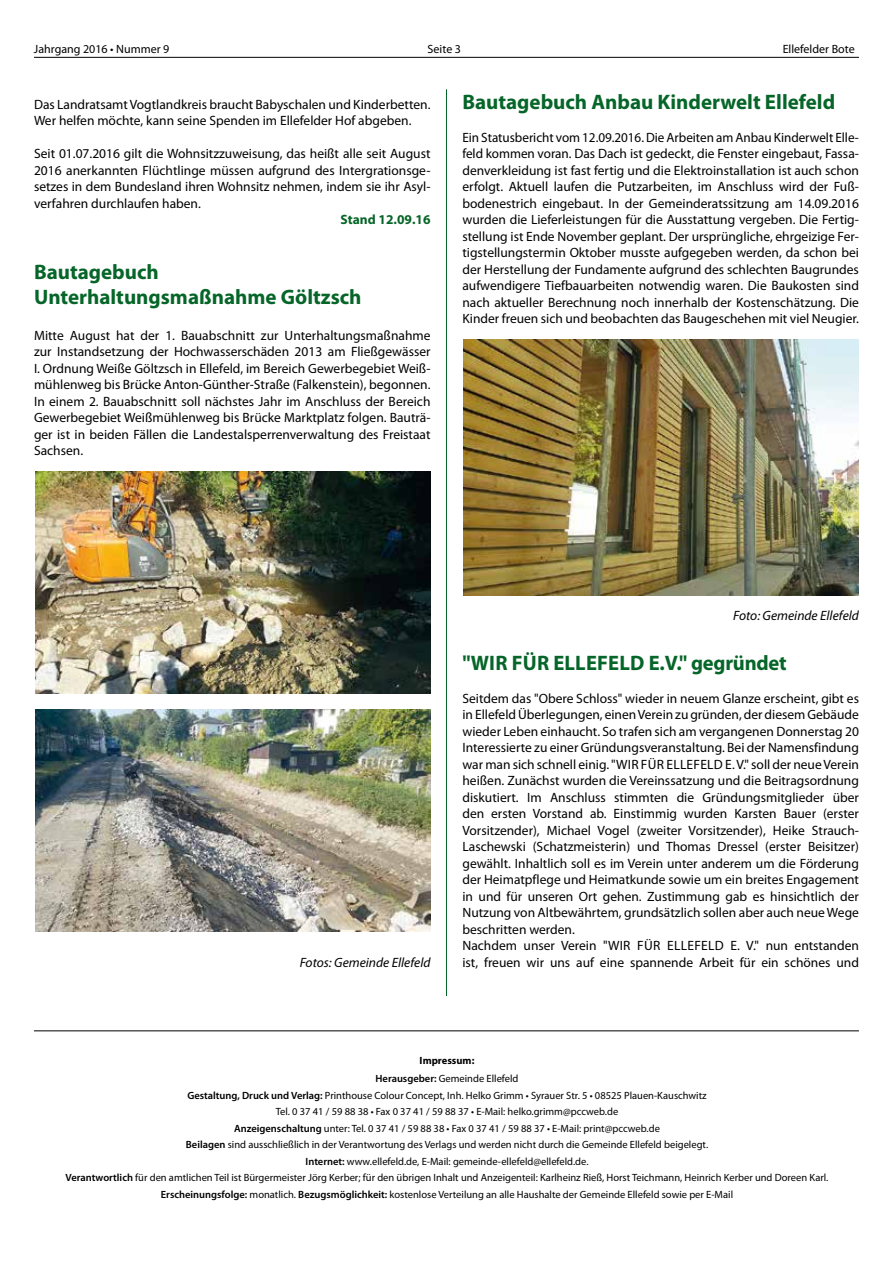
<style>
.page{position:relative;width:893px;height:1263px;background:#fff}
.page>*{position:absolute;margin:0;border:0;box-sizing:border-box;transform-origin:0 0}
.t1{font:700 21px/25.2px "Myriad Pro";color:#066528}
.t2{font:13.5px/16.5px "Myriad Pro";color:#000;text-align:justify}
.t3{font:italic 13.5px "Myriad Pro";color:#000}
.t4{font:700 13.5px "Myriad Pro";color:#066528}
.t5{font:12px "Myriad Pro";color:#000}
.t6{font:10.5px/16.5px "Myriad Pro";color:#000;text-align:center}
.s1{font-weight:700}
.s2{font-weight:600}
</style>
<div class="page">
<hr style="left:34px;top:57px;width:825px;height:1px;background:#000">
<hr style="left:446px;top:89px;width:1px;height:1119px;background:#066528">
<div style="left:441px;top:996px;width:13px;height:244px;background:#fff"></div>
<hr style="left:34px;top:1030px;width:825px;height:1px;background:#000">
<img style="left:464px;top:340px;width:395px;height:256px">
<img style="left:35px;top:471px;width:396px;height:223px">
<img style="left:35px;top:709px;width:396px;height:223px">
<p class="t5" style="left:34px;top:42px;width:137px">Jahrgang 2016 • Nummer 9</p>
<p class="t5" style="left:428px;top:42px;width:35px">Seite 3</p>
<p class="t5" style="left:783px;top:42px;width:74px">Ellefelder Bote</p>
<p class="t2" style="left:34px;top:96px;width:398px">Das Landratsamt Vogtlandkreis braucht Babyschalen und Kinderbetten.<br>Wer helfen möchte, kann seine Spenden im Ellefelder Hof abgeben.</p>
<p class="t2" style="left:34px;top:145px;width:398px">Seit 01.07.2016 gilt die Wohnsitzzuweisung, das heißt alle seit August 2016 anerkannten Flüchtlinge müssen aufgrund des Intergrationsge&shy;setzes in dem Bundesland ihren Wohnsitz nehmen, indem sie ihr Asyl&shy;verfahren durchlaufen haben.</p>
<p class="t4" style="left:341px;top:211px;width:91px">Stand 12.09.16</p>
<h1 class="t1" style="left:34px;top:258px;width:329px">Bautagebuch<br>Unterhaltungsmaßnahme Göltzsch</h1>
<p class="t2" style="left:34px;top:327px;width:398px">Mitte August hat der 1. Bauabschnitt zur Unterhaltungsmaßnahme zur Instandsetzung der Hochwasserschäden 2013 am Fließgewässer I. Ordnung Weiße Göltzsch in Ellefeld, im Bereich Gewerbegebiet Weiß&shy;mühlenweg bis Brücke Anton-Günther-Straße (Falkenstein), begonnen.<br>In einem 2. Bauabschnitt soll nächstes Jahr im Anschluss der Bereich Gewerbegebiet Weißmühlenweg bis Brücke Marktplatz folgen. Bauträ&shy;ger ist in beiden Fällen die Landestalsperrenverwaltung des Freistaat Sachsen.</p>
<h1 class="t1" style="left:462px;top:88px;width:374px">Bautagebuch Anbau Kinderwelt Ellefeld</h1>
<p class="t2" style="left:462px;top:129px;width:398px">Ein Statusbericht vom 12.09.2016. Die Arbeiten am Anbau Kinderwelt Elle&shy;feld kommen voran. Das Dach ist gedeckt, die Fenster eingebaut, Fassa&shy;denverkleidung ist fast fertig und die Elektroinstallation ist auch schon erfolgt. Aktuell laufen die Putzarbeiten, im Anschluss wird der Fuß&shy;bodenestrich eingebaut. In der Gemeinderatssitzung am 14.09.2016 wurden die Lieferleistungen für die Ausstattung vergeben. Die Fertig&shy;stellung ist Ende November geplant. Der ursprüngliche, ehrgeizige Fer&shy;tigstellungstermin Oktober musste aufgegeben werden, da schon bei der Herstellung der Fundamente aufgrund des schlechten Baugrundes aufwendigere Tiefbauarbeiten notwendig waren. Die Baukosten sind nach aktueller Berechnung noch innerhalb der Kostenschätzung. Die Kinder freuen sich und beobachten das Baugeschehen mit viel Neugier.</p>
<p class="t3" style="left:300px;top:954px;width:132px">Fotos: Gemeinde Ellefeld</p>
<p class="t3" style="left:733px;top:607px;width:127px">Foto: Gemeinde Ellefeld</p>
<h1 class="t1" style="left:462px;top:650px;width:326px">"WIR FÜR ELLEFELD E.V." gegründet</h1>
<p class="t2" style="left:462px;top:690px;width:398px;text-align:left">Seitdem das "Obere Schloss" wieder in neuem Glanze erscheint, gibt es in Ellefeld Überlegungen, einen Verein zu gründen, der diesem Gebäude wieder Leben einhaucht. So trafen sich am vergangenen Donnerstag 20<br>Interessierte zu einer Gründungsveranstaltung. Bei der Namensfindung war man sich schnell einig. "WIR FÜR ELLEFELD E. V." soll der neue Verein heißen. Zunächst wurden die Vereinssatzung und die Beitragsordnung diskutiert. Im Anschluss stimmten die Gründungsmitglieder über den ersten Vorstand ab. Einstimmig wurden Karsten Bauer (erster Vorsitzender), Michael Vogel (zweiter Vorsitzender), Heike Strauch-Laschewski (Schatzmeisterin) und Thomas Dressel (erster Beisitzer) gewählt. Inhaltlich soll es im Verein unter anderem um die Förderung der Heimatpflege und Heimatkunde sowie um ein breites Engagement in und für unseren Ort gehen. Zustimmung gab es hinsichtlich der Nutzung von Altbewährtem, grundsätzlich sollen aber auch neue Wege beschritten werden.<br>Nachdem unser Verein "WIR FÜR ELLEFELD E. V." nun entstanden ist, freuen wir uns auf eine spannende Arbeit für ein schönes und</p>
<p class="t6" style="left:376px;top:1051px;width:144px;line-height:18.5px"><span class="s1">Impressum:<br></span><span class="s2">Herausgeber:</span> Gemeinde Ellefeld</p>
<p class="t6" style="left:66px;top:1087px;width:764px"><span class="s2">Gestaltung, Druck und Verlag:</span> Printhouse Colour Concept, Inh. Helko Grimm • Syrauer Str. 5 • 08525 Plauen-Kauschwitz<br>Tel. 0 37 41 / 59 88 38 • Fax 0 37 41 / 59 88 37 • E-Mail: helko.grimm@pccweb.de<br><span class="s2">Anzeigenschaltung</span> unter: Tel. 0 37 41 / 59 88 38 • Fax 0 37 41 / 59 88 37 • E-Mail: print@pccweb.de<br><span class="s2">Beilagen</span> sind ausschließlich in der Verantwortung des Verlags und werden nicht durch die Gemeinde Ellefeld beigelegt.<br><span class="s2">Internet:</span> www.ellefeld.de, E-Mail: gemeinde-ellefeld@ellefeld.de.<br><span class="s2">Verantwortlich</span> für den amtlichen Teil ist Bürgermeister Jörg Kerber; für den übrigen Inhalt und Anzeigenteil: Karlheinz Rieß, Horst Teichmann, Heinrich Kerber und Doreen Karl.<br><span class="s2">Erscheinungsfolge:</span> monatlich. <span class="s2">Bezugsmöglichkeit:</span> kostenlose Verteilung an alle Haushalte der Gemeinde Ellefeld sowie per E-Mail</p>
</div>
